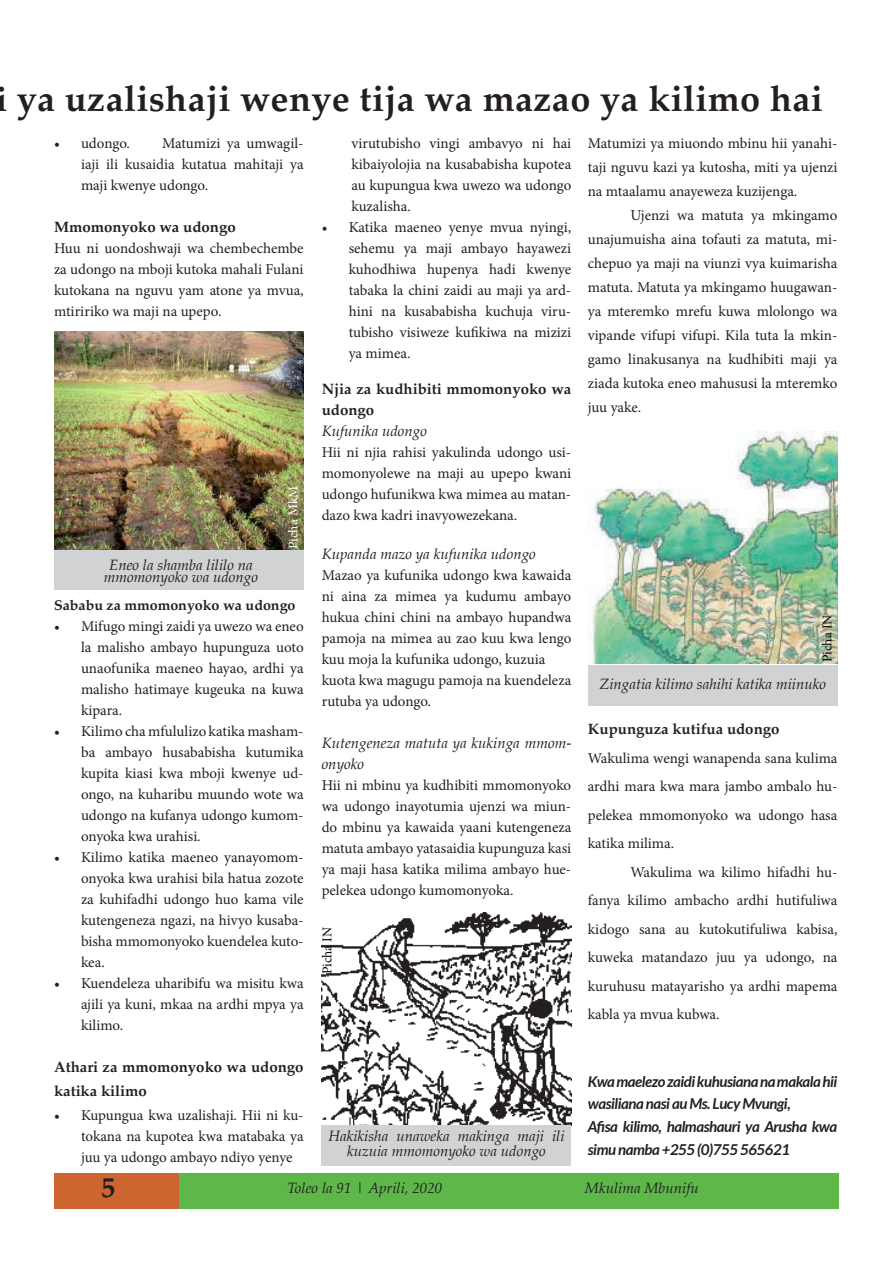
<style>
.page{position:relative;width:893px;height:1263px;background:#fff}
.page>*{position:absolute;margin:0;border:0;box-sizing:border-box;transform-origin:0 0}
.t1{font:700 36px "Palatino";letter-spacing:.01em;color:#231f20}
.t2{font:700 28.5px "Palatino";color:#231f20}
.t3{font:15px/21px "Minion Pro";letter-spacing:-.005em;color:#231f20;text-align:justify}
.t4{font:italic 15px/21px "Palatino";color:#231f20;text-align:center}
.t5{font:italic 700 15px/22.8px "Lato";letter-spacing:-.03em;color:#231f20}
.t6{font:700 15px/21px "Palatino";color:#231f20}
.t7{font:700 14.25px "Palatino";color:#231f20}
.t8{font:13.5px "Minion Pro";letter-spacing:-.005em;color:#040503}
.t9{font:13.5px "Minion Pro";letter-spacing:-.005em;color:#fff}
.s1{font-size:34.5px}
</style>
<div class="page">
<div style="left:179px;top:1173px;width:660px;height:36px;background:#5eb849"></div>
<div style="left:54px;top:1173px;width:125px;height:36px;background:#cc6530"></div>
<img style="left:322px;top:912px;width:249px;height:213px">
<img style="left:592px;top:431px;width:245px;height:232px">
<div style="left:588px;top:665px;width:249px;height:40px;background:#d1d2d4"></div>
<div style="left:54px;top:549px;width:250px;height:41px;background:#d1d2d4"></div>
<div style="left:322px;top:1125px;width:249px;height:40px;background:#d1d2d4"></div>
<img style="left:54px;top:331px;width:250px;height:218px">
<h1 class="t1" style="left:-5px;top:68px;width:829px"><span class="s1">i</span> ya uzalishaji wenye tija wa mazao ya kilimo hai</h1>
<p class="t3" style="left:54px;top:132px;width:77px">• udongo.</p>
<p class="t3" style="left:81px;top:132px;width:224px;text-indent:81px">Matumizi ya umwagil&shy;iaji ili kusaidia kutatua mahitaji ya maji kwenye udongo.</p>
<p class="t6" style="left:54px;top:216px;width:183px">Mmomonyoko wa udongo</p>
<p class="t3" style="left:54px;top:237px;width:251px">Huu ni uondoshwaji wa chembechembe za udongo na mboji kutoka mahali Fulani kutokana na nguvu yam atone ya mvua, mtiririko wa maji na upepo.</p>
<p class="t3" style="left:351px;top:132px;width:221px">virutubisho vingi ambavyo ni hai kibaiyolojia na kusababisha kupotea au kupungua kwa uwezo wa udongo kuzalisha.</p>
<p class="t3" style="left:349px;top:216px;width:224px;text-indent:-27px">• Katika maeneo yenye mvua nyingi, sehemu ya maji ambayo hayawezi kuhodhiwa hupenya hadi kwenye tabaka la chini zaidi au maji ya ard&shy;hini na kusababisha kuchuja viru&shy;tubisho visiweze kufikiwa na mizizi ya mimea.</p>
<p class="t6" style="left:322px;top:378px;width:251px">Njia za kudhibiti mmomonyoko wa udongo</p>
<p class="t4" style="left:322px;top:420px;width:107px">Kufunika udongo</p>
<p class="t3" style="left:322px;top:441px;width:251px">Hii ni njia rahisi yakulinda udongo usi&shy;momonyolewe na maji au upepo kwani udongo hufunikwa kwa mimea au matan&shy;dazo kwa kadri inavyowezekana.</p>
<p class="t4" style="left:322px;top:543px;width:216px">Kupanda mazo ya kufunika udongo</p>
<p class="t3" style="left:322px;top:564px;width:251px;text-align:left">Mazao ya kufunika udongo kwa kawaida ni aina za mimea ya kudumu ambayo hukua chini chini na ambayo hupandwa pamoja na mimea au zao kuu kwa lengo kuu moja la kufunika udongo, kuzuia kuota kwa magugu pamoja na kuendeleza rutuba ya udongo.</p>
<p class="t4" style="left:322px;top:732px;width:251px;text-align:left">Kutengeneza matuta ya kukinga mmom&shy;onyoko</p>
<p class="t3" style="left:322px;top:774px;width:251px">Hii ni mbinu ya kudhibiti mmomonyoko wa udongo inayotumia ujenzi wa miun&shy;do mbinu ya kawaida yaani kutengeneza matuta ambayo yatasaidia kupunguza kasi ya maji hasa katika milima ambayo hue&shy;pelekea udongo kumomonyoka.</p>
<p class="t3" style="left:588px;top:131px;width:251px;line-height:24px">Matumizi ya miuondo mbinu hii yanahi&shy;taji nguvu kazi ya kutosha, miti ya ujenzi na mtaalamu anayeweza kuzijenga.</p>
<p class="t3" style="left:588px;top:203px;width:251px;line-height:24px;text-indent:43px">Ujenzi wa matuta ya mkingamo unajumuisha aina tofauti za matuta, mi&shy;chepuo ya maji na viunzi vya kuimarisha matuta. Matuta ya mkingamo huugawan&shy;ya mteremko mrefu kuwa mlolongo wa vipande vifupi vifupi. Kila tuta la mkin&shy;gamo linakusanya na kudhibiti maji ya ziada kutoka eneo mahususi la mteremko juu yake.</p>
<p class="t9" style="left:284px;top:549px;width:65px;rotate:-90deg">Picha MkM</p>
<p class="t4" style="left:104px;top:558px;width:156px;line-height:12px">Eneo la shamba lililo na mmomonyoko wa udongo</p>
<p class="t7" style="left:54px;top:593px;width:243px">Sababu za mmomonyoko wa udongo</p>
<p class="t3" style="left:81px;top:615px;width:224px;text-indent:-27px">• Mifugo mingi zaidi ya uwezo wa eneo la malisho ambayo hupunguza uoto unaofunika maeneo hayao, ardhi ya malisho hatimaye kugeuka na kuwa kipara.</p>
<p class="t3" style="left:81px;top:720px;width:224px;text-indent:-27px">• Kilimo cha mfululizo katika masham&shy;ba ambayo husababisha kutumika kupita kiasi kwa mboji kwenye ud&shy;ongo, na kuharibu muundo wote wa udongo na kufanya udongo kumom&shy;onyoka kwa urahisi.</p>
<p class="t3" style="left:81px;top:846px;width:224px;text-indent:-27px">• Kilimo katika maeneo yanayomom&shy;onyoka kwa urahisi bila hatua zozote za kuhifadhi udongo huo kama vile kutengeneza ngazi, na hivyo kusaba&shy;bisha mmomonyoko kuendelea kuto&shy;kea.</p>
<p class="t3" style="left:81px;top:972px;width:224px;text-indent:-27px">• Kuendeleza uharibifu wa misitu kwa ajili ya kuni, mkaa na ardhi mpya ya kilimo.</p>
<p class="t6" style="left:54px;top:1054px;width:251px;line-height:24px">Athari za mmomonyoko wa udongo katika kilimo</p>
<p class="t3" style="left:81px;top:1104px;width:224px;text-indent:-27px">• Kupungua kwa uzalishaji. Hii ni ku&shy;tokana na kupotea kwa matabaka ya juu ya udongo ambayo ndiyo yenye</p>
<p class="t8" style="left:818px;top:662px;width:49px;rotate:-90deg">Picha IN</p>
<p class="t4" style="left:599px;top:673px;width:228px">Zingatia kilimo sahihi katika miinuko</p>
<p class="t6" style="left:588px;top:718px;width:193px">Kupunguza kutifua udongo</p>
<p class="t3" style="left:588px;top:744px;width:251px;line-height:28.5px">Wakulima wengi wanapenda sana kulima ardhi mara kwa mara jambo ambalo hu&shy;pelekea mmomonyoko wa udongo hasa katika milima.</p>
<p class="t3" style="left:588px;top:858px;width:251px;line-height:28.5px;text-indent:43px">Wakulima wa kilimo hifadhi hu&shy;fanya kilimo ambacho ardhi hutifuliwa kidogo sana au kutokutifuliwa kabisa, kuweka matandazo juu ya udongo, na kuruhusu matayarisho ya ardhi mapema kabla ya mvua kubwa.</p>
<p class="t8" style="left:318px;top:974px;width:49px;rotate:-90deg">Picha IN</p>
<p class="t5" style="left:588px;top:1070px;width:251px">Kwa maelezo zaidi kuhusiana na makala hii wasiliana nasi au Ms. Lucy Mvungi,<br>Afisa kilimo, halmashauri ya Arusha kwa simu namba +255 (0)755 565621</p>
<p class="t4" style="left:328px;top:1128px;width:237px;line-height:15px">Hakikisha unaweka makinga maji ili kuzuia mmomonyoko wa udongo</p>
<h2 class="t2" style="left:102px;top:1163px;width:16px">5</h2>
<p class="t4" style="left:287px;top:1177px;width:156px">Toleo la 91 | Aprili, 2020</p>
<p class="t4" style="left:585px;top:1177px;width:116px">Mkulima Mbunifu</p>
</div>
